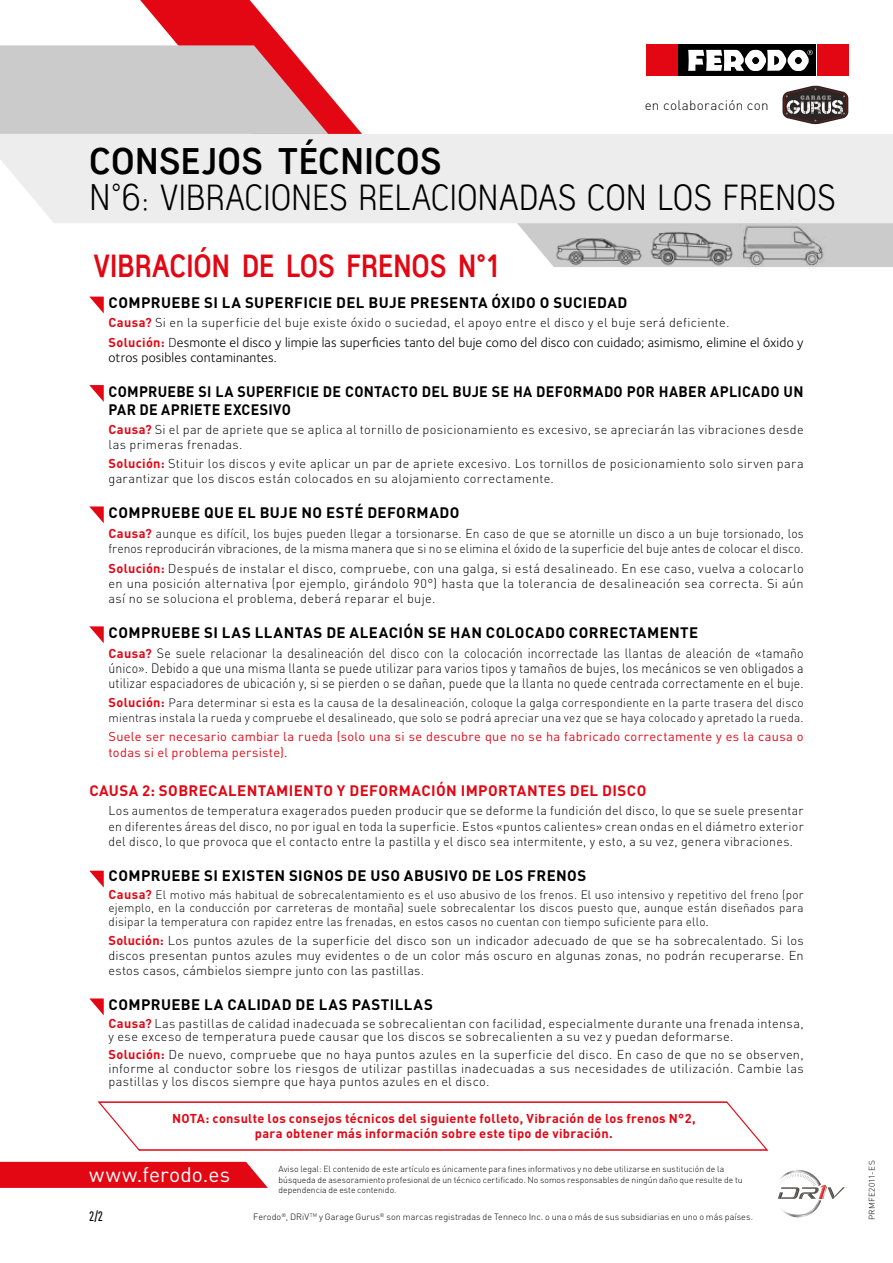
<style>
.page{position:relative;width:893px;height:1263px;background:#fff}
.page>*{position:absolute;margin:0;border:0;box-sizing:border-box;transform-origin:0 0}
.t1{font:700 36px "Antagometrica BT";letter-spacing:.01em;color:#000}
.t2{font:35.25px "Antagometrica BT Light";color:#000;scale:.9 1}
.t3{font:700 31.05px "Antagometrica BT";letter-spacing:-.01em;color:#e30613;scale:.9 1}
.t4{font:21px "DIN Pro";letter-spacing:.005em;color:#fff}
.t5{font:700 15px "DIN Pro";letter-spacing:.025em;color:#000}
.t6{font:700 15px/18px "DIN Pro";letter-spacing:.025em;color:#000;scale:.95 1}
.t7{font:700 15px "DIN Pro";letter-spacing:.025em;color:#e30613}
.t8{font:300 13.5px/15px "DIN Pro";letter-spacing:.015em;color:#000;text-align:justify;scale:.91 1}
.t9{font:13.5px/15px "Foundry Sterling OT3";letter-spacing:.01em;color:#000}
.t10{font:300 13.5px "DIN Pro";letter-spacing:.015em;color:#000}
.t11{font:500 condensed 13.5px "DIN Pro";color:#000}
.t12{font:300 12.75px/15px "DIN Pro";letter-spacing:.02em;color:#000;text-align:justify}
.t13{font:300 12.75px/15.3px "DIN Pro";letter-spacing:.02em;color:#000;scale:.94 1}
.t14{font:700 12.75px/15px "DIN Pro";letter-spacing:.025em;color:#e30613;text-align:center}
.t15{font:12.75px/15.3px "DIN Pro";letter-spacing:.025em;color:#e30613}
.t16{font:300 12px/13.5px "DIN Pro";letter-spacing:.015em;color:#000}
.t17{font:300 9px "DIN Pro";letter-spacing:.005em;color:#000}
.t18{font:300 8.7px/10.5px "DIN Pro";color:#000}
.t19{font:300 8.25px "DIN Pro";letter-spacing:.045em;color:#000}
.s1{font-size:36px}
.s2{font-weight:700;color:#e30613}
.s3{font-family:"DIN Pro";font-weight:700;font-size:12.75px;color:#e30613}
.s4{font-family:"DIN Pro";font-weight:300;font-size:12.75px}
.s5{font-weight:700;font-size:12.75px;color:#e30613}
.s6{font-size:12.75px}
</style>
<div class="page">
<div style="left:678px;top:45px;width:138px;height:31px;background:#000"></div>
<div style="left:646px;top:45px;width:32px;height:31px;background:#e30613"></div>
<div style="left:817px;top:45px;width:31px;height:31px;background:#e30613"></div>
<svg style="left:688px;top:50px;width:125px;height:21px"></svg>
<svg style="left:0;top:0;width:362px;height:134px"></svg>
<div style="left:831px;top:223px;width:62px;height:44px;background:#cbcbcb"></div>
<div style="left:0;top:134px;width:893px;height:89px;background:#ededed"></div>
<img style="left:497px;top:208px;width:153px;height:59px">
<img style="left:646px;top:220px;width:32px;height:47px">
<img style="left:678px;top:220px;width:153px;height:48px">
<svg style="left:782px;top:86px;width:66px;height:38px"></svg>
<svg style="left:89px;top:297px;width:15px;height:16px"></svg>
<svg style="left:89px;top:385px;width:15px;height:17px"></svg>
<svg style="left:89px;top:506px;width:15px;height:17px"></svg>
<svg style="left:89px;top:626px;width:15px;height:17px"></svg>
<svg style="left:89px;top:871px;width:15px;height:16px"></svg>
<svg style="left:89px;top:998px;width:15px;height:17px"></svg>
<svg style="left:778px;top:1170px;width:69px;height:47px"></svg>
<svg style="left:97px;top:1101px;width:672px;height:50px"></svg>
<svg style="left:0;top:1162px;width:268px;height:26px;background:#e4111d"></svg>
<p class="t10" style="left:645px;top:96px;width:126px">en colaboración con</p>
<h1 class="t1" style="left:89px;top:139px;width:354px">CONSEJOS TÉCNICOS</h1>
<h2 class="t2" style="left:89px;top:176px;width:831px"><span class="s1">N°6:</span> VIBRACIONES RELACIONADAS CON LOS FRENOS</h2>
<h3 class="t3" style="left:94px;top:247px;width:456px">VIBRACIÓN DE LOS FRENOS N°1</h3>
<p class="t5" style="left:109px;top:292px;width:520px">COMPRUEBE SI LA SUPERFICIE DEL BUJE PRESENTA ÓXIDO O SUCIEDAD</p>
<p class="t12" style="left:109px;top:315px;width:622px"><span class="s2">Causa?</span> Si en la superficie del buje existe óxido o suciedad, el apoyo entre el disco y el buje será deficiente.</p>
<p class="t9" style="left:109px;top:334px;width:697px"><span class="s3">Solución:</span> <span class="s4">D</span>esmonte el disco y limpie las superficies tanto del buje como del disco con cuidado; asimismo, elimine el óxido y otros posibles contaminantes.</p>
<p class="t6" style="left:109px;top:382px;width:733px">COMPRUEBE SI LA SUPERFICIE DE CONTACTO DEL BUJE SE HA DEFORMADO POR HABER APLICADO UN<br>PAR DE APRIETE EXCESIVO</p>
<p class="t12" style="left:109px;top:421px;width:697px"><span class="s2">Causa?</span> Si el par de apriete que se aplica al tornillo de posicionamiento es excesivo, se apreciarán las vibraciones desde las primeras frenadas.</p>
<p class="t12" style="left:109px;top:456px;width:697px"><span class="s2">Solución:</span> Stituir los discos y evite aplicar un par de apriete excesivo. Los tornillos de posicionamiento solo sirven para garantizar que los discos están colocados en su alojamiento correctamente.</p>
<p class="t5" style="left:109px;top:503px;width:352px">COMPRUEBE QUE EL BUJE NO ESTÉ DEFORMADO</p>
<p class="t13" style="left:109px;top:525px;width:741px"><span class="s2">Causa?</span> aunque es difícil, los bujes pueden llegar a torsionarse. En caso de que se atornille un disco a un buje torsionado, los frenos reproducirán vibraciones, de la misma manera que si no se elimina el óxido de la superficie del buje antes de colocar el disco.</p>
<p class="t12" style="left:109px;top:560px;width:697px"><span class="s2">Solución:</span> Después de instalar el disco, compruebe, con una galga, si está desalineado. En ese caso, vuelva a colocarlo en una posición alternativa (por ejemplo, girándolo 90°) hasta que la tolerancia de desalineación sea correcta. Si aún así no se soluciona el problema, deberá reparar el buje.</p>
<p class="t5" style="left:109px;top:623px;width:591px">COMPRUEBE SI LAS LLANTAS DE ALEACIÓN SE HAN COLOCADO CORRECTAMENTE</p>
<p class="t8" style="left:109px;top:645px;width:765px"><span class="s5">Causa?</span> Se suele relacionar la desalineación del disco con la colocación incorrectade las llantas de aleación de «tamaño único». Debido a que una misma llanta se puede utilizar para varios tipos y tamaños de bujes, los mecánicos se ven obligados a utilizar espaciadores de ubicación y, si se pierden o se dañan, puede que la llanta no quede centrada correctamente en el buje.</p>
<p class="t16" style="left:109px;top:695px;width:697px;line-height:15px"><span class="s5">Solución:</span> Para determinar si esta es la causa de la desalineación, coloque la galga correspondiente en la parte trasera del disco mientras instala la rueda y compruebe el desalineado, que solo se podrá apreciar una vez que se haya colocado y apretado la rueda.</p>
<p class="t15" style="left:109px;top:728px;width:697px">Suele ser necesario cambiar la rueda (solo una si se descubre que no se ha fabricado correctamente y es la causa o todas si el problema persiste).</p>
<p class="t7" style="left:89px;top:780px;width:558px">CAUSA 2: SOBRECALENTAMIENTO Y DEFORMACIÓN IMPORTANTES DEL DISCO</p>
<p class="t12" style="left:109px;top:802px;width:697px">Los aumentos de temperatura exagerados pueden producir que se deforme la fundición del disco, lo que se suele presentar en diferentes áreas del disco, no por igual en toda la superficie. Estos «puntos calientes» crean ondas en el diámetro exterior del disco, lo que provoca que el contacto entre la pastilla y el disco sea intermitente, y esto, a su vez, genera vibraciones.</p>
<p class="t5" style="left:109px;top:865px;width:479px">COMPRUEBE SI EXISTEN SIGNOS DE USO ABUSIVO DE LOS FRENOS</p>
<p class="t16" style="left:109px;top:887px;width:697px;text-align:justify"><span class="s5">Causa?</span> El motivo más habitual de sobrecalentamiento es el uso abusivo de los frenos. El uso intensivo y repetitivo del freno (por ejemplo, en la conducción por carreteras de montaña) suele sobrecalentar los discos puesto que, aunque están diseñados para disipar la temperatura con rapidez entre las frenadas, en estos casos no cuentan con tiempo suficiente para ello<span class="s6">.</span></p>
<p class="t12" style="left:109px;top:932px;width:697px"><span class="s2">Solución:</span> Los puntos azules de la superficie del disco son un indicador adecuado de que se ha sobrecalentado. Si los discos presentan puntos azules muy evidentes o de un color más oscuro en algunas zonas, no podrán recuperarse. En estos casos, cámbielos siempre junto con las pastillas.</p>
<p class="t5" style="left:109px;top:994px;width:326px">COMPRUEBE LA CALIDAD DE LAS PASTILLAS</p>
<p class="t12" style="left:109px;top:1016px;width:697px;line-height:13.5px"><span class="s2">Causa?</span> Las pastillas de calidad inadecuada se sobrecalientan con facilidad, especialmente durante una frenada intensa, y ese exceso de temperatura puede causar que los discos se sobrecalienten a su vez y puedan deformarse.</p>
<p class="t12" style="left:109px;top:1047px;width:697px;line-height:13.5px"><span class="s2">Solución:</span> De nuevo, compruebe que no haya puntos azules en la superficie del disco. En caso de que no se observen, informe al conductor sobre los riesgos de utilizar pastillas inadecuadas a sus necesidades de utilización. Cambie las pastillas y los discos siempre que haya puntos azules en el disco.</p>
<p class="t14" style="left:172px;top:1110px;width:525px">NOTA: consulte los consejos técnicos del siguiente folleto, Vibración de los frenos N°2, para obtener más información sobre este tipo de vibración.</p>
<p class="t18" style="left:279px;top:1163px;width:466px">Aviso legal: El contenido de este artículo es únicamente para fines informativos y no debe utilizarse en sustitución de la búsqueda de asesoramiento profesional de un técnico certificado. No somos responsables de ningún daño que resulte de tu dependencia de este contenido.</p>
<p class="t17" style="left:253px;top:1211px;width:501px">Ferodo<sup>®</sup>, DRiV<sup>TM</sup> y Garage Gurus<sup>®</sup> son marcas registradas de Tenneco Inc. o una o más de sus subsidiarias en uno o más países.</p>
<h3 class="t4" style="left:89px;top:1160px;width:142px">www.ferodo.es</h3>
<p class="t11" style="left:89px;top:1208px;width:15px">2/2</p>
<p class="t19" style="left:866px;top:1220px;width:61px;rotate:-90deg">PRMFE2011-ES</p>
</div>
